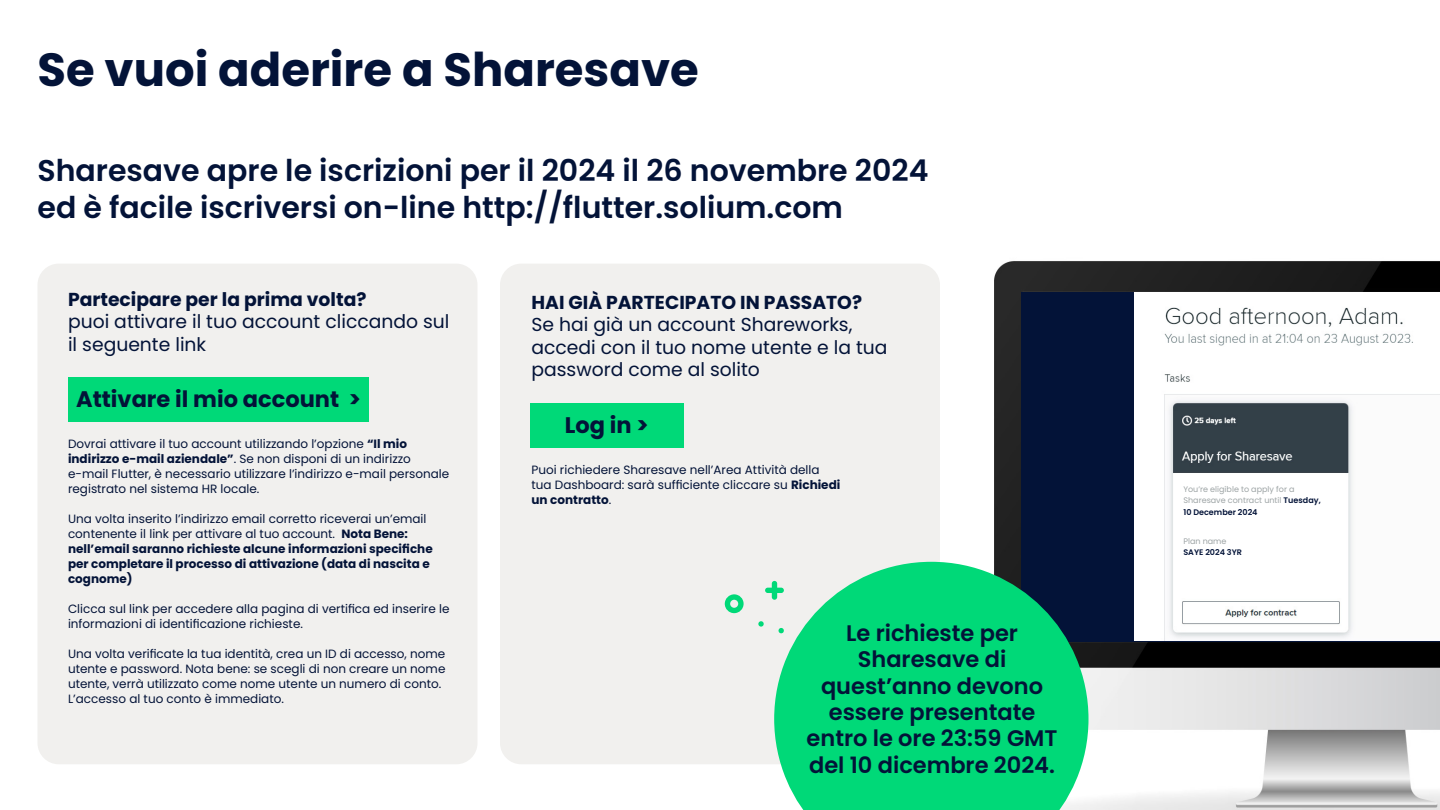
<style>
.page{position:relative;width:1440px;height:810px;background:#fff}
.page>*{position:absolute;margin:0;border:0;box-sizing:border-box;transform-origin:0 0}
.t1{font:700 46.5px "Poppins";color:#031338}
.t2{font:600 30px/36.8px "Poppins";color:#031338}
.t3{font:600 22.5px/26.2px "Poppins";color:#031338;text-align:center}
.t4{font:700 22.5px "Poppins";color:#031338}
.t5{font:18.75px/22.5px "Poppins";color:#031338}
.t6{font:700 18.75px "Poppins";color:#031338}
.t7{font:12px/15px "Poppins";color:#031338}
.t8{font:700 12px/15px "Poppins";color:#031338}
.t9{font:8.02px/11.2px "Poppins";color:#9da4a5}
.t10{font:600 8.02px "Poppins";color:#031338}
.s1{font-weight:700}
.s2{font-weight:400}
.s3{font-weight:600;color:#031338}
</style>
<div class="page">
<div style="left:38px;top:264px;width:439px;height:500px;background:#f1f0ee;border-radius:21px"></div>
<div style="left:500px;top:264px;width:440px;height:500px;background:#f1f0ee;border-radius:21px"></div>
<img style="left:994px;top:261px;width:446px;height:549px">
<div style="left:1022px;top:292px;width:418px;height:350px;background:#031338"></div>
<svg style="left:765px;top:581px;width:9px;height:19px"></svg>
<svg style="left:758px;top:621px;width:6px;height:6px"></svg>
<svg style="left:725px;top:594px;width:19px;height:19px"></svg>
<img style="left:1135px;top:292px;width:305px;height:349px">
<div style="left:1177px;top:480px;width:139px;height:95px;background:#fff"></div>
<div style="left:1183px;top:484px;width:152px;height:59px;background:#fff"></div>
<svg style="left:774px;top:562px;width:315px;height:248px;fill:#00d978"></svg>
<div style="left:530px;top:403px;width:153px;height:44px;background:#00d978"></div>
<div style="left:68px;top:377px;width:301px;height:44px;background:#00d978"></div>
<h1 class="t1" style="left:38px;top:43px;width:663px">Se vuoi aderire a Sharesave</h1>
<h2 class="t2" style="left:38px;top:153px;width:893px">Sharesave apre le iscrizioni per il 2024 il 26 novembre 2024 ed è facile iscriversi on-line http://flutter.solium.com</h2>
<h3 class="t6" style="left:68px;top:288px;width:300px">Partecipare per la prima volta?</h3>
<h3 class="t5" style="left:68px;top:310px;width:383px">puoi attivare il tuo account cliccando sul il seguente link</h3>
<h3 class="t4" style="left:76px;top:386px;width:286px">Attivare il mio account &gt;</h3>
<p class="t7" style="left:68px;top:436px;width:383px">Dovrai attivare il tuo account utilizzando l’opzione <span class="s1">“Il mio indirizzo e-mail aziendale”</span>. Se non disponi di un indirizzo e-mail Flutter, è necessario utilizzare l’indirizzo e-mail personale registrato nel sistema HR locale.</p>
<p class="t8" style="left:68px;top:511px;width:366px"><span class="s2">Una volta inserito l’indirizzo email corretto riceverai un’email contenente il link per attivare al tuo account.</span> Nota Bene: nell’email saranno richieste alcune informazioni specifiche per completare il processo di attivazione (data di nascita e cognome)</p>
<p class="t7" style="left:68px;top:601px;width:383px">Clicca sul link per accedere alla pagina di vertifica ed inserire le informazioni di identificazione richieste.</p>
<p class="t7" style="left:68px;top:646px;width:379px">Una volta verificate la tua identità, crea un ID di accesso, nome utente e password. Nota bene: se scegli di non creare un nome utente, verrà utilizzato come nome utente un numero di conto.<br>L’accesso al tuo conto è immediato.</p>
<h3 class="t6" style="left:531px;top:291px;width:332px">HAI GIÀ PARTECIPATO IN PASSATO?</h3>
<h3 class="t5" style="left:531px;top:314px;width:358px">Se hai già un account Shareworks, accedi con il tuo nome utente e la tua password come al solito</h3>
<h3 class="t4" style="left:565px;top:412px;width:85px">Log in &gt;</h3>
<p class="t7" style="left:531px;top:462px;width:310px">Puoi richiedere Sharesave nell’Area Attività della tua Dashboard: sarà sufficiente cliccare su <span class="s1">Richiedi un contratto</span>.</p>
<h3 class="t3" style="left:807px;top:620px;width:252px">Le richieste per<br>Sharesave di quest’anno devono essere presentate entro le ore 23:59 GMT del 10 dicembre 2024.</h3>
<p class="t9" style="left:1183px;top:484px;width:139px">You’re eligible to apply for a<br>Sharesave contract until <span class="s3">Tuesday,<br>10 December 2024</span></p>
<p class="t9" style="left:1183px;top:535px;width:45px">Plan name</p>
<p class="t10" style="left:1183px;top:547px;width:60px">SAYE 2024 3YR</p>
</div>
